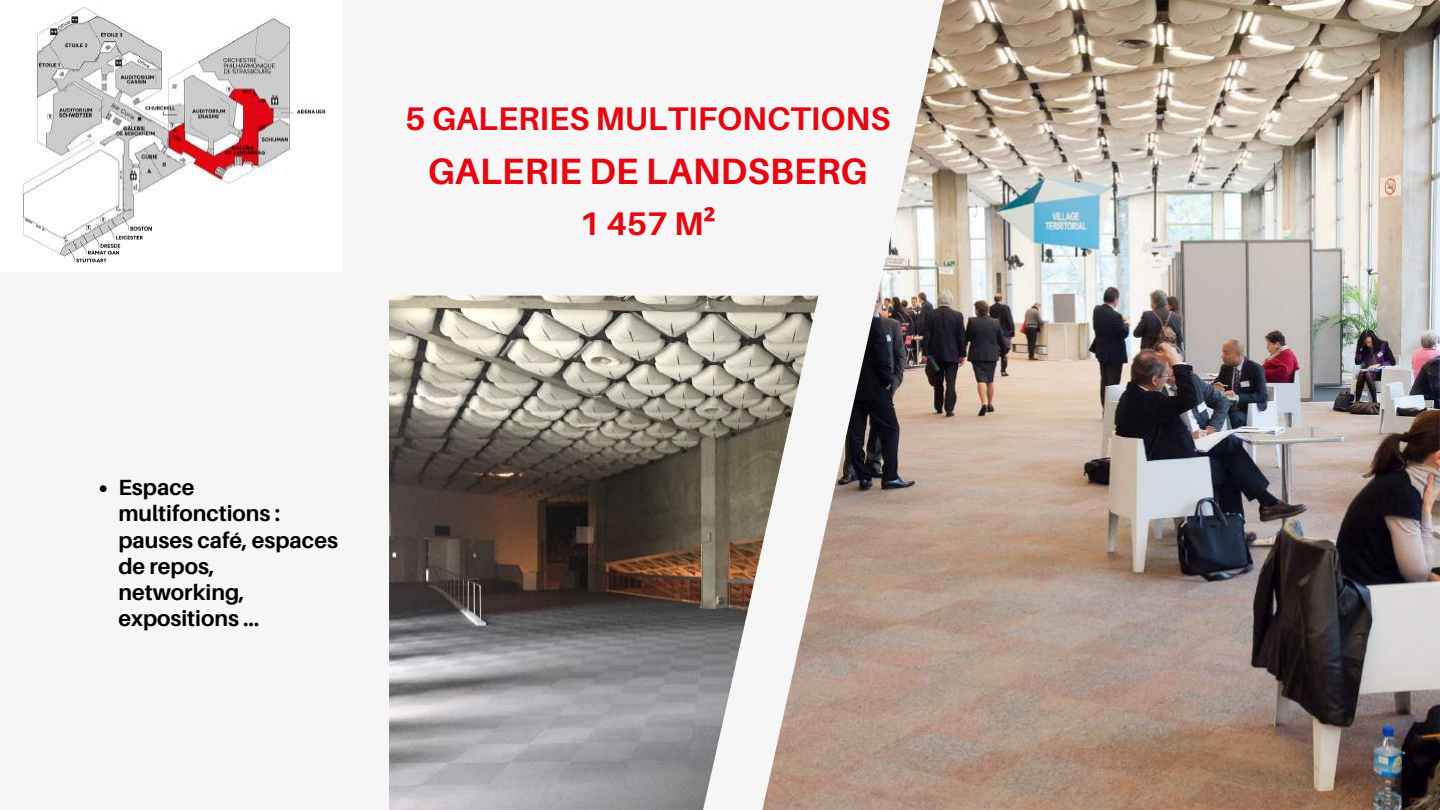
<style>
.page{position:relative;width:1440px;height:810px;background:#f6f6f6}
.page>*{position:absolute;margin:0;border:0;box-sizing:border-box;transform-origin:0 0}
.t1{font:700 36.7px "Aileron";color:#e40812}
.t2{font:700 32.7px "Aileron";color:#e40812}
.t3{font:700 22px/26.2px "Aileron";color:#000}
.s1{font-family:"Noto Sans"}
</style>
<div class="page">
<img style="left:763px;top:0;width:677px;height:810px">
<svg style="left:100px;top:485px;width:6px;height:7px"></svg>
<img style="left:389px;top:296px;width:429px;height:514px">
<img style="left:23px;top:7px;width:303px;height:256px">
<h2 class="t2" style="left:405px;top:99px;width:487px">5 GALERIES MULTIFONCTIONS</h2>
<h1 class="t1" style="left:428px;top:149px;width:441px">GALERIE DE LANDSBERG</h1>
<h2 class="t2" style="left:580px;top:204px;width:138px">1 457 M<span class="s1">²</span></h2>
<p class="t3" style="left:118px;top:474px;width:221px">Espace multifonctions : pauses café, espaces de repos, networking, expositions …</p>
</div>
